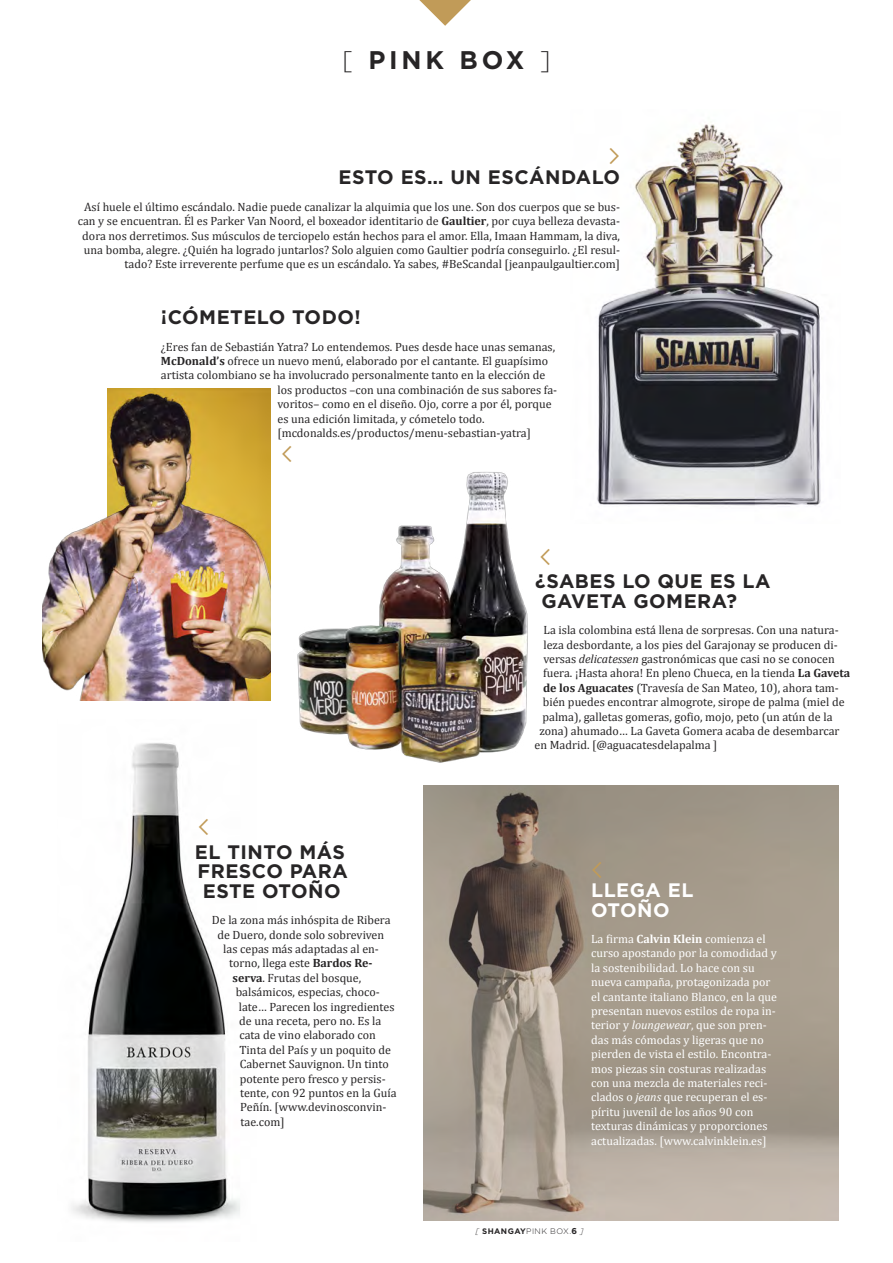
<style>
.page{position:relative;width:893px;height:1263px;background:#fff}
.page>*{position:absolute;margin:0;border:0;box-sizing:border-box;transform-origin:0 0}
.t1{font:700 25.5px "Gotham";letter-spacing:.15em;color:#272526}
.t2{font:700 19.5px/19.5px "Gotham";letter-spacing:.025em;color:#272526}
.t3{font:700 19.5px/19.5px "Gotham";letter-spacing:.025em;color:#fff}
.t4{font:12px/14.4px "Cambria";color:#272526;text-align:right}
.t5{font:12px/14.4px "Cambria";color:#fff}
.t6{font:300 7.95px "Gotham";letter-spacing:.05em;color:#272526}
.s1{font-weight:300}
.s2{font-weight:700}
.s3{font-style:italic}
.s4{font-weight:700;font-size:8.55px}
</style>
<div class="page">
<svg style="left:419px;top:0;width:52px;height:26px"></svg>
<img style="left:71px;top:743px;width:169px;height:479px">
<img style="left:297px;top:472px;width:231px;height:291px">
<img style="left:424px;top:786px;width:414px;height:434px">
<img style="left:597px;top:124px;width:225px;height:382px">
<img style="left:43px;top:389px;width:227px;height:312px">
<svg style="left:610px;top:148px;width:9px;height:16px"></svg>
<svg style="left:592px;top:862px;width:9px;height:16px"></svg>
<svg style="left:199px;top:818px;width:9px;height:17px"></svg>
<p class="t1" style="left:342px;top:50px;width:210px"><span class="s1">[</span> PINK BOX <span class="s1">]</span></p>
<p class="t2" style="left:338px;top:169px;width:283px">ESTO ES… UN ESCÁNDALO</p>
<p class="t4" style="left:78px;top:199px;width:544px">Así huele el último escándalo. Nadie puede canalizar la alquimia que los une. Son dos cuerpos que se bus&shy;can y se encuentran. Él es Parker Van Noord, el boxeador identitario de <span class="s2">Gaultier</span>, por cuya belleza devasta&shy;dora nos derretimos. Sus músculos de terciopelo están hechos para el amor. Ella, Imaan Hammam, la diva, una bomba, alegre. ¿Quién ha logrado juntarlos? Solo alguien como Gaultier podría conseguirlo. ¿El resul&shy;tado? Este irreverente perfume que es un escándalo. Ya sabes, #BeScandal [jeanpaulgaultier.com]</p>
<p class="t2" style="left:161px;top:309px;width:201px">¡CÓMETELO TODO!</p>
<p class="t4" style="left:161px;top:339px;width:396px">¿Eres fan de Sebastián Yatra? Lo entendemos. Pues desde hace unas semanas,</p>
<p class="t4" style="left:161px;top:353px;width:389px"><span class="s2">McDonald’s</span> ofrece un nuevo menú, elaborado por el cantante. El guapísimo</p>
<p class="t4" style="left:161px;top:368px;width:386px">artista colombiano se ha involucrado personalmente tanto en la elección de</p>
<p class="t4" style="left:277px;top:382px;width:281px">los productos –con una combinación de sus sabores fa-</p>
<p class="t4" style="left:277px;top:397px;width:276px">voritos– como en el diseño. Ojo, corre a por él, porque</p>
<p class="t4" style="left:277px;top:411px;width:209px">es una edición limitada, y cómetelo todo.</p>
<p class="t4" style="left:277px;top:425px;width:255px">[mcdonalds.es/productos/menu-sebastian-yatra]</p>
<p class="t2" style="left:195px;top:843px;width:154px">EL TINTO MÁS<br>FRESCO PARA<br>ESTE OTOÑO</p>
<p class="t4" style="left:212px;top:913px;width:180px">De la zona más inhóspita de Ribera</p>
<p class="t4" style="left:217px;top:927px;width:168px">de Duero, donde solo sobreviven</p>
<p class="t4" style="left:223px;top:941px;width:157px">las cepas más adaptadas al en-</p>
<p class="t4" style="left:229px;top:956px;width:145px">torno, llega este <span class="s2">Bardos Re‐</span></p>
<p class="t4" style="left:233px;top:970px;width:130px"><span class="s2">serva</span>. Frutas del bosque,</p>
<p class="t4" style="left:236px;top:985px;width:146px">balsámicos, especias, choco-</p>
<p class="t4" style="left:239px;top:999px;width:157px">late… Parecen los ingredientes</p>
<p class="t4" style="left:239px;top:1013px;width:144px">de una receta, pero no. Es la</p>
<p class="t4" style="left:239px;top:1028px;width:138px">cata de vino elaborado con</p>
<p class="t4" style="left:240px;top:1042px;width:153px">Tinta del País y un poquito de</p>
<p class="t4" style="left:240px;top:1057px;width:151px">Cabernet Sauvignon. Un tinto</p>
<p class="t4" style="left:240px;top:1071px;width:147px">potente pero fresco y persis-</p>
<p class="t4" style="left:240px;top:1085px;width:158px">tente, con 92 puntos en la Guía</p>
<p class="t4" style="left:240px;top:1100px;width:148px">Peñín. [www.devinosconvin-</p>
<p class="t4" style="left:240px;top:1114px;width:46px">tae.com]</p>
<p class="t2" style="left:535px;top:573px;width:237px">¿SABES LO QUE ES LA</p>
<p class="t2" style="left:541px;top:592px;width:197px">GAVETA GOMERA?</p>
<p class="t4" style="left:544px;top:623px;width:297px">La isla colombina está llena de sorpresas. Con una natura-</p>
<p class="t4" style="left:543px;top:637px;width:296px">leza desbordante, a los pies del Garajonay se producen di-</p>
<p class="t4" style="left:543px;top:651px;width:293px">versas <span class="s3">delicatessen</span> gastronómicas que casi no se conocen</p>
<p class="t4" style="left:543px;top:666px;width:309px">fuera. ¡Hasta ahora! En pleno Chueca, en la tienda <span class="s2">La Gaveta</span></p>
<p class="t4" style="left:543px;top:680px;width:297px"><span class="s2">de los Aguacates</span> (Travesía de San Mateo, 10), ahora tam-</p>
<p class="t4" style="left:543px;top:695px;width:303px">bién puedes encontrar almogrote, sirope de palma (miel de</p>
<p class="t4" style="left:542px;top:709px;width:292px">palma), galletas gomeras, gofio, mojo, peto (un atún de la</p>
<p class="t4" style="left:539px;top:723px;width:302px">zona) ahumado… La Gaveta Gomera acaba de desembarcar</p>
<p class="t4" style="left:535px;top:738px;width:184px">en Madrid. [@aguacatesdelapalma ]</p>
<p class="t3" style="left:591px;top:882px;width:104px">LLEGA EL<br>OTOÑO</p>
<p class="t5" style="left:591px;top:931px;width:187px">La firma <span class="s2">Calvin Klein</span> comienza el curso apostando por la comodidad y la sostenibilidad. Lo hace con su nueva campaña, protagonizada por el cantante italiano Blanco, en la que presentan nuevos estilos de ropa in&shy;terior y <span class="s3">loungewear</span>, que son pren&shy;das más cómodas y ligeras que no pierden de vista el estilo. Encontra&shy;mos piezas sin costuras realizadas con una mezcla de materiales reci&shy;clados o <span class="s3">jeans</span> que recuperan el es&shy;píritu juvenil de los años 90 con texturas dinámicas y proporciones actualizadas. [www.calvinklein.es]</p>
<p class="t6" style="left:476px;top:1228px;width:109px"><span class="s3">[</span> <span class="s2">SHANGAY</span>PINK BOX.<span class="s4">6</span> <span class="s3">]</span></p>
</div>
